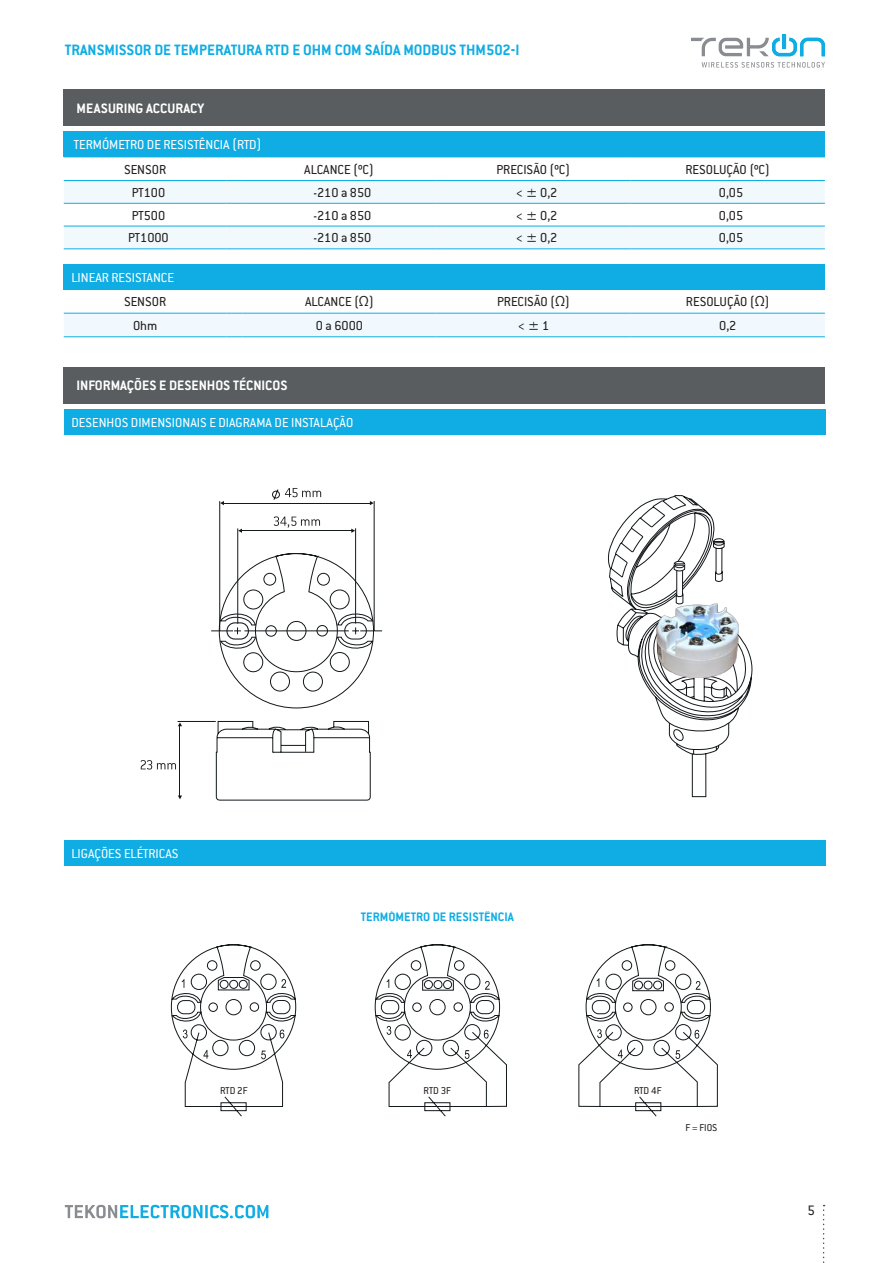
<style>
.page{position:relative;width:893px;height:1263px;background:#fff}
.page>*{position:absolute;margin:0;border:0;box-sizing:border-box;transform-origin:0 0}
.t1{font:700 16.5px "Conduit ITC Pro";color:#0fade4}
.t2{font:700 15px "Conduit ITC Pro";color:#fff}
.t3{font:15px "Conduit ITC Pro";color:#241f1f}
.t4{font:14.25px "Conduit ITC Pro";color:#241f1f}
.t5{font:14.25px "Conduit ITC Pro";color:#fff}
.t6{font:14.25px "Conduit ITC Pro";color:#13181a}
.t7{font:700 13.5px "Conduit ITC Pro";color:#0fade4}
.t8{font:10.95px "Conduit ITC Pro";color:#241f1f}
.s1{color:#13181a}
.s2{font-family:"Conduit ITC";font-weight:300;color:#13181a}
.s3{font-family:"Conduit ITC";font-weight:300}
.s4{color:#241f1f}
</style>
<div class="page">
<svg style="left:823px;top:1205px;width:2px;height:58px"></svg>
<svg style="left:65px;top:1205px;width:203px;height:13px"></svg>
<svg style="left:691px;top:34px;width:134px;height:22px"></svg>
<svg style="left:702px;top:62px;width:123px;height:6px"></svg>
<div style="left:64px;top:89px;width:761px;height:36px;background:#595d5f"></div>
<div style="left:64px;top:131px;width:761px;height:26px;background:#0fade4"></div>
<svg style="left:64px;top:181px;width:761px;height:68px;fill:#f2f9fd"></svg>
<hr style="left:64px;top:157px;width:163px;height:1px;background:#0fade4">
<svg style="left:227px;top:157px;width:15px;height:1px"></svg>
<hr style="left:242px;top:157px;width:194px;height:1px;background:#0fade4">
<hr style="left:436px;top:157px;width:194px;height:1px;background:#0fade4">
<hr style="left:630px;top:157px;width:195px;height:1px;background:#0fade4">
<hr style="left:64px;top:180px;width:163px;height:1px;background:#0fade4">
<svg style="left:227px;top:180px;width:15px;height:1px"></svg>
<hr style="left:242px;top:180px;width:194px;height:1px;background:#0fade4">
<hr style="left:436px;top:180px;width:194px;height:1px;background:#0fade4">
<hr style="left:630px;top:180px;width:195px;height:1px;background:#0fade4">
<hr style="left:64px;top:203px;width:163px;height:1px;background:#0fade4">
<svg style="left:227px;top:203px;width:15px;height:1px"></svg>
<hr style="left:242px;top:203px;width:194px;height:1px;background:#0fade4">
<hr style="left:436px;top:203px;width:194px;height:1px;background:#0fade4">
<hr style="left:630px;top:203px;width:195px;height:1px;background:#0fade4">
<hr style="left:64px;top:226px;width:163px;height:1px;background:#0fade4">
<svg style="left:227px;top:226px;width:15px;height:1px"></svg>
<hr style="left:242px;top:226px;width:194px;height:1px;background:#0fade4">
<hr style="left:436px;top:226px;width:194px;height:1px;background:#0fade4">
<hr style="left:630px;top:226px;width:195px;height:1px;background:#0fade4">
<hr style="left:64px;top:249px;width:163px;height:1px;background:#0fade4">
<svg style="left:227px;top:249px;width:15px;height:1px"></svg>
<hr style="left:242px;top:249px;width:194px;height:1px;background:#0fade4">
<hr style="left:436px;top:249px;width:194px;height:1px;background:#0fade4">
<hr style="left:630px;top:249px;width:195px;height:1px;background:#0fade4">
<div style="left:64px;top:264px;width:761px;height:26px;background:#0fade4"></div>
<div style="left:64px;top:313px;width:761px;height:24px;background:#f1f9fe"></div>
<hr style="left:242px;top:336px;width:195px;height:1px;background:#0fade4">
<hr style="left:437px;top:336px;width:194px;height:1px;background:#0fade4">
<hr style="left:631px;top:336px;width:194px;height:1px;background:#0fade4">
<div style="left:64px;top:367px;width:761px;height:36px;background:#595d5f"></div>
<div style="left:64px;top:409px;width:761px;height:26px;background:#0fade4"></div>
<div style="left:64px;top:840px;width:761px;height:25px;background:#0fade4"></div>
<hr style="left:64px;top:865px;width:761px;height:1px;background:#0fade4">
<svg style="left:171px;top:944px;width:125px;height:173px"></svg>
<svg style="left:375px;top:944px;width:132px;height:173px"></svg>
<svg style="left:578px;top:944px;width:140px;height:173px"></svg>
<svg style="left:211px;top:488px;width:171px;height:221px"></svg>
<svg style="left:141px;top:721px;width:230px;height:80px"></svg>
<svg style="left:608px;top:495px;width:145px;height:302px"></svg>
<img style="left:656px;top:603px;width:82px;height:75px">
<p class="t1" style="left:65px;top:40px;width:456px">TRANSMISSOR DE TEMPERATURA RTD E OHM COM SAÍDA MODBUS THM502-I</p>
<p class="t2" style="left:77px;top:99px;width:129px">MEASURING ACCURACY</p>
<p class="t5" style="left:74px;top:137px;width:189px">TERMÓMETRO DE RESISTÊNCIA (RTD)</p>
<p class="t4" style="left:124px;top:161px;width:44px">SENSOR</p>
<p class="t4" style="left:304px;top:161px;width:71px">ALCANCE (ºC)</p>
<p class="t4" style="left:497px;top:161px;width:75px">PRECISÃO (ºC)</p>
<p class="t4" style="left:685px;top:161px;width:86px">RESOLUÇÃO (ºC)</p>
<p class="t4" style="left:132px;top:185px;width:35px">PT100</p>
<p class="t4" style="left:313px;top:185px;width:59px">-210 a 850</p>
<p class="t4" style="left:516px;top:185px;width:43px"><span class="s1">&lt;</span> <span class="s2">±</span> 0,2</p>
<p class="t4" style="left:719px;top:185px;width:26px">0,05</p>
<p class="t4" style="left:132px;top:207px;width:35px">PT500</p>
<p class="t4" style="left:313px;top:207px;width:59px">-210 a 850</p>
<p class="t4" style="left:516px;top:207px;width:43px"><span class="s1">&lt;</span> <span class="s2">±</span> 0,2</p>
<p class="t4" style="left:719px;top:207px;width:26px">0,05</p>
<p class="t4" style="left:128px;top:230px;width:42px">PT1000</p>
<p class="t4" style="left:313px;top:230px;width:59px">-210 a 850</p>
<p class="t4" style="left:516px;top:230px;width:43px"><span class="s1">&lt;</span> <span class="s2">±</span> 0,2</p>
<p class="t4" style="left:719px;top:230px;width:26px">0,05</p>
<p class="t5" style="left:71px;top:269px;width:104px">LINEAR RESISTANCE</p>
<p class="t4" style="left:124px;top:294px;width:44px">SENSOR</p>
<p class="t4" style="left:305px;top:294px;width:70px">ALCANCE (Ω)</p>
<p class="t4" style="left:497px;top:294px;width:74px">PRECISÃO (Ω)</p>
<p class="t4" style="left:686px;top:294px;width:85px">RESOLUÇÃO (Ω)</p>
<p class="t4" style="left:133px;top:318px;width:26px">Ohm</p>
<p class="t4" style="left:316px;top:318px;width:49px">0 a 6000</p>
<p class="t6" style="left:518px;top:318px;width:33px">&lt; <span class="s3">±</span> <span class="s4">1</span></p>
<p class="t4" style="left:719px;top:318px;width:19px">0,2</p>
<p class="t2" style="left:77px;top:377px;width:212px">INFORMAÇÕES E DESENHOS TÉCNICOS</p>
<p class="t5" style="left:71px;top:414px;width:283px">DESENHOS DIMENSIONAIS E DIAGRAMA DE INSTALAÇÃO</p>
<p class="t5" style="left:71px;top:845px;width:109px">LIGAÇÕES ELÉTRICAS</p>
<p class="t7" style="left:361px;top:909px;width:154px">TERMÓMETRO DE RESISTÊNCIA</p>
<p class="t8" style="left:220px;top:1084px;width:29px">RTD 2F</p>
<p class="t8" style="left:424px;top:1084px;width:29px">RTD 3F</p>
<p class="t8" style="left:634px;top:1084px;width:29px">RTD 4F</p>
<p class="t8" style="left:685px;top:1122px;width:34px">F = FIOS</p>
<p class="t3" style="left:807px;top:1202px;width:9px">5</p>
</div>
